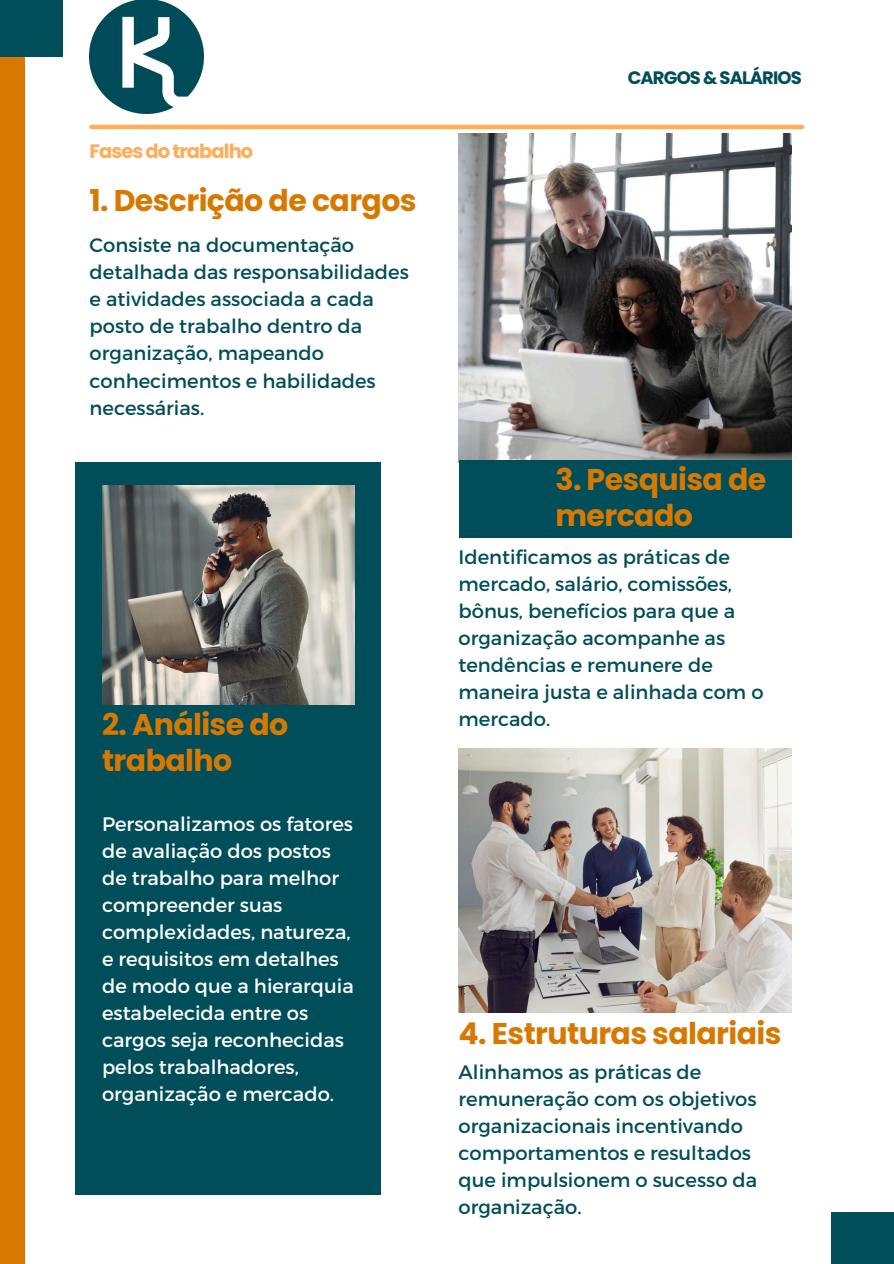
<style>
.page{position:relative;width:894px;height:1264px;background:#fff}
.page>*{position:absolute;margin:0;border:0;box-sizing:border-box;transform-origin:0 0}
.t1{font:700 30px/36px "Poppins";letter-spacing:-.02em;color:#d77900}
.t2{font:19.5px/27px "Montserrat";color:#004e59}
.t3{font:19.5px/27px "Montserrat";color:#fff}
.t4{font:700 19.5px "Poppins";letter-spacing:-.05em;color:#ffad5a}
.t5{font:700 18px "Poppins";letter-spacing:-.05em;color:#004e59}
</style>
<div class="page">
<div style="left:0;top:0;width:24px;height:1263px;background:#d77900"></div>
<img style="left:458px;top:134px;width:333px;height:325px">
<div style="left:0;top:0;width:63px;height:56px;background:#004e59"></div>
<div style="left:831px;top:1212px;width:62px;height:51px;background:#004e59"></div>
<div style="left:458px;top:459px;width:333px;height:78px;background:#004e59"></div>
<div style="left:75px;top:462px;width:306px;height:732px;background:#004e59"></div>
<img style="left:102px;top:485px;width:252px;height:219px">
<img style="left:458px;top:748px;width:333px;height:264px">
<hr style="left:92px;top:125px;width:709px;height:4px;background:#ffad5a">
<img style="left:90px;top:0;width:113px;height:114px">
<h3 class="t4" style="left:89px;top:137px;width:165px">Fases do trabalho</h3>
<h2 class="t1" style="left:89px;top:182px;width:329px">1. Descrição de cargos</h2>
<h1 class="t2" style="left:90px;top:231px;width:320px">Consiste na documentação detalhada das responsabilidades e atividades associada a cada posto de trabalho dentro da organização, mapeando conhecimentos e habilidades necessárias.</h1>
<h1 class="t1" style="left:102px;top:706px;width:188px">2. Análise do trabalho</h1>
<p class="t3" style="left:102px;top:809px;width:253px">Personalizamos os fatores de avaliação dos postos de trabalho para melhor compreender suas complexidades, natureza, e requisitos em detalhes de modo que a hierarquia estabelecida entre os cargos seja reconhecidas pelos trabalhadores, organização e mercado.</p>
<p class="t5" style="left:627px;top:65px;width:176px">CARGOS &amp; SALÁRIOS</p>
<h1 class="t1" style="left:555px;top:461px;width:212px">3. Pesquisa de mercado</h1>
<p class="t2" style="left:458px;top:542px;width:306px">Identificamos as práticas de mercado, salário, comissões, bônus, benefícios para que a organização acompanhe as tendências e remunere de maneira justa e alinhada com o mercado.</p>
<h1 class="t1" style="left:458px;top:1015px;width:324px">4. Estruturas salariais</h1>
<p class="t2" style="left:458px;top:1057px;width:300px">Alinhamos as práticas de remuneração com os objetivos organizacionais incentivando comportamentos e resultados que impulsionem o sucesso da organização.</p>
</div>
